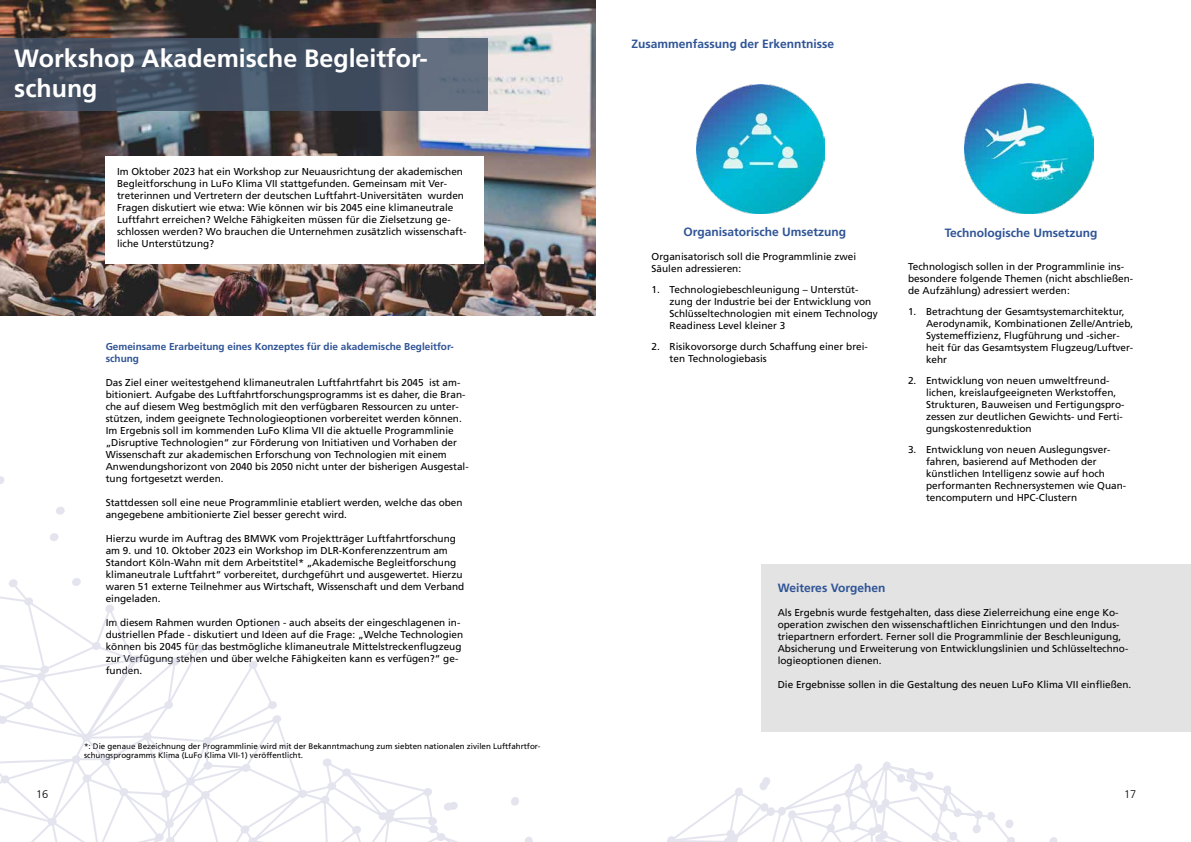
<style>
.page{position:relative;width:1191px;height:842px;background:#fff}
.page>*{position:absolute;margin:0;border:0;box-sizing:border-box;transform-origin:0 0}
.t1{font:700 25px/30px "Frutiger";color:#fff}
.t2{font:700 12px "Frutiger";color:#2f5496}
.t3{font:300 11px "Frutiger";color:#000}
.t4{font:10px/12px "Frutiger";color:#000}
.t5{font:700 10px/12px "Frutiger";color:#2f5496}
.t6{font:8px/9.6px "Frutiger";color:#000}
</style>
<div class="page">
<div style="left:762px;top:564px;width:429px;height:168px;background:#e3e3e3"></div>
<img style="left:0;top:0;width:595px;height:315px">
<svg style="left:0;top:38px;width:487px;height:73px;background:#485466"></svg>
<div style="left:106px;top:156px;width:378px;height:107px;background:#fff"></div>
<svg style="left:0;top:476px;width:279px;height:239px"></svg>
<svg style="left:0;top:715px;width:332px;height:47px"></svg>
<svg style="left:1049px;top:837px;width:9px;height:5px"></svg>
<svg style="left:0;top:762px;width:458px;height:80px"></svg>
<svg style="left:511px;top:762px;width:504px;height:80px"></svg>
<img style="left:696px;top:85px;width:128px;height:128px">
<img style="left:964px;top:84px;width:129px;height:129px">
<h1 class="t1" style="left:14px;top:44px;width:415px">Workshop Akademische Begleitfor&shy;schung</h1>
<p class="t4" style="left:117px;top:165px;width:351px">Im Oktober 2023 hat ein Workshop zur Neuausrichtung der akademischen Begleitforschung in LuFo Klima VII stattgefunden. Gemeinsam mit Ver&shy;treterinnen und Vertretern der deutschen Luftfahrt-Universitäten wurden Fragen diskutiert wie etwa: Wie können wir bis 2045 eine klimaneutrale Luftfahrt erreichen? Welche Fähigkeiten müssen für die Zielsetzung ge&shy;schlossen werden? Wo brauchen die Unternehmen zusätzlich wissenschaft&shy;liche Unterstützung?</p>
<p class="t5" style="left:106px;top:340px;width:349px">Gemeinsame Erarbeitung eines Konzeptes für die akademische Begleitfor&shy;schung</p>
<p class="t4" style="left:106px;top:376px;width:364px">Das Ziel einer weitestgehend klimaneutralen Luftfahrtfahrt bis 2045 ist am&shy;bitioniert. Aufgabe des Luftfahrtforschungsprogramms ist es daher, die Bran&shy;che auf diesem Weg bestmöglich mit den verfügbaren Ressourcen zu unter&shy;stützen, indem geeignete Technologieoptionen vorbereitet werden können.<br>Im Ergebnis soll im kommenden LuFo Klima VII die aktuelle Programmlinie „Disruptive Technologien“ zur Förderung von Initiativen und Vorhaben der Wissenschaft zur akademischen Erforschung von Technologien mit einem Anwendungshorizont von 2040 bis 2050 nicht unter der bisherigen Ausgestal&shy;tung fortgesetzt werden.</p>
<p class="t4" style="left:106px;top:496px;width:358px">Stattdessen soll eine neue Programmlinie etabliert werden, welche das oben angegebene ambitionierte Ziel besser gerecht wird.</p>
<p class="t4" style="left:106px;top:532px;width:360px">Hierzu wurde im Auftrag des BMWK vom Projektträger Luftfahrtforschung am 9. und 10. Oktober 2023 ein Workshop im DLR-Konferenzzentrum am Standort Köln-Wahn mit dem Arbeitstitel* „Akademische Begleitforschung klimaneutrale Luftfahrt“ vorbereitet, durchgeführt und ausgewertet. Hierzu waren 51 externe Teilnehmer aus Wirtschaft, Wissenschaft und dem Verband eingeladen.</p>
<p class="t4" style="left:106px;top:616px;width:359px">Im diesem Rahmen wurden Optionen - auch abseits der eingeschlagenen in&shy;dustriellen Pfade - diskutiert und Ideen auf die Frage: „Welche Technologien können bis 2045 für das bestmögliche klimaneutrale Mittelstreckenflugzeug zur Verfügung stehen und über welche Fähigkeiten kann es verfügen?“ ge&shy;funden.</p>
<p class="t3" style="left:36px;top:788px;width:14px">16</p>
<p class="t6" style="left:84px;top:741px;width:458px">*: Die genaue Bezeichnung der Programmlinie wird mit der Bekanntmachung zum siebten nationalen zivilen Luftfahrtfor&shy;schungsprogramms Klima (LuFo Klima VII-1) veröffentlicht.</p>
<p class="t2" style="left:631px;top:37px;width:204px">Zusammenfassung der Erkenntnisse</p>
<p class="t2" style="left:683px;top:225px;width:164px">Organisatorische Umsetzung</p>
<p class="t4" style="left:651px;top:251px;width:206px">Organisatorisch soll die Programmlinie zwei<br>Säulen adressieren:</p>
<p class="t4" style="left:669px;top:284px;width:210px;text-indent:-18px">1. Technologiebeschleunigung – Unterstüt&shy;zung der Industrie bei der Entwicklung von Schlüsseltechnologien mit einem Technology Readiness Level kleiner 3</p>
<p class="t4" style="left:669px;top:341px;width:200px;text-indent:-18px">2. Risikovorsorge durch Schaffung einer brei&shy;ten Technologiebasis</p>
<p class="t2" style="left:945px;top:226px;width:154px">Technologische Umsetzung</p>
<p class="t4" style="left:908px;top:260px;width:227px">Technologisch sollen in der Programmlinie ins&shy;besondere folgende Themen (nicht abschließen&shy;de Aufzählung) adressiert werden:</p>
<p class="t4" style="left:926px;top:305px;width:209px;text-indent:-18px">1. Betrachtung der Gesamtsystemarchitektur, Aerodynamik, Kombinationen Zelle/Antrieb, Systemeffizienz, Flugführung und -sicher&shy;heit für das Gesamtsystem Flugzeug/Luftver&shy;kehr</p>
<p class="t4" style="left:926px;top:374px;width:200px;text-indent:-18px">2. Entwicklung von neuen umweltfreund&shy;lichen, kreislaufgeeigneten Werkstoffen, Strukturen, Bauweisen und Fertigungspro&shy;zessen zur deutlichen Gewichts- und Ferti&shy;gungskostenreduktion</p>
<p class="t4" style="left:926px;top:443px;width:202px;text-indent:-18px">3. Entwicklung von neuen Auslegungsver&shy;fahren, basierend auf Methoden der künstlichen Intelligenz sowie auf hoch performanten Rechnersystemen wie Quan&shy;tencomputern und HPC-Clustern</p>
<p class="t2" style="left:777px;top:580px;width:109px">Weiteres Vorgehen</p>
<p class="t4" style="left:777px;top:606px;width:352px">Als Ergebnis wurde festgehalten, dass diese Zielerreichung eine enge Ko&shy;operation zwischen den wissenschaftlichen Einrichtungen und den Indus&shy;triepartnern erfordert. Ferner soll die Programmlinie der Beschleunigung, Absicherung und Erweiterung von Entwicklungslinien und Schlüsseltechno&shy;logieoptionen dienen.</p>
<p class="t4" style="left:777px;top:678px;width:355px">Die Ergebnisse sollen in die Gestaltung des neuen LuFo Klima VII einfließen.</p>
<p class="t3" style="left:1124px;top:788px;width:14px">17</p>
</div>
